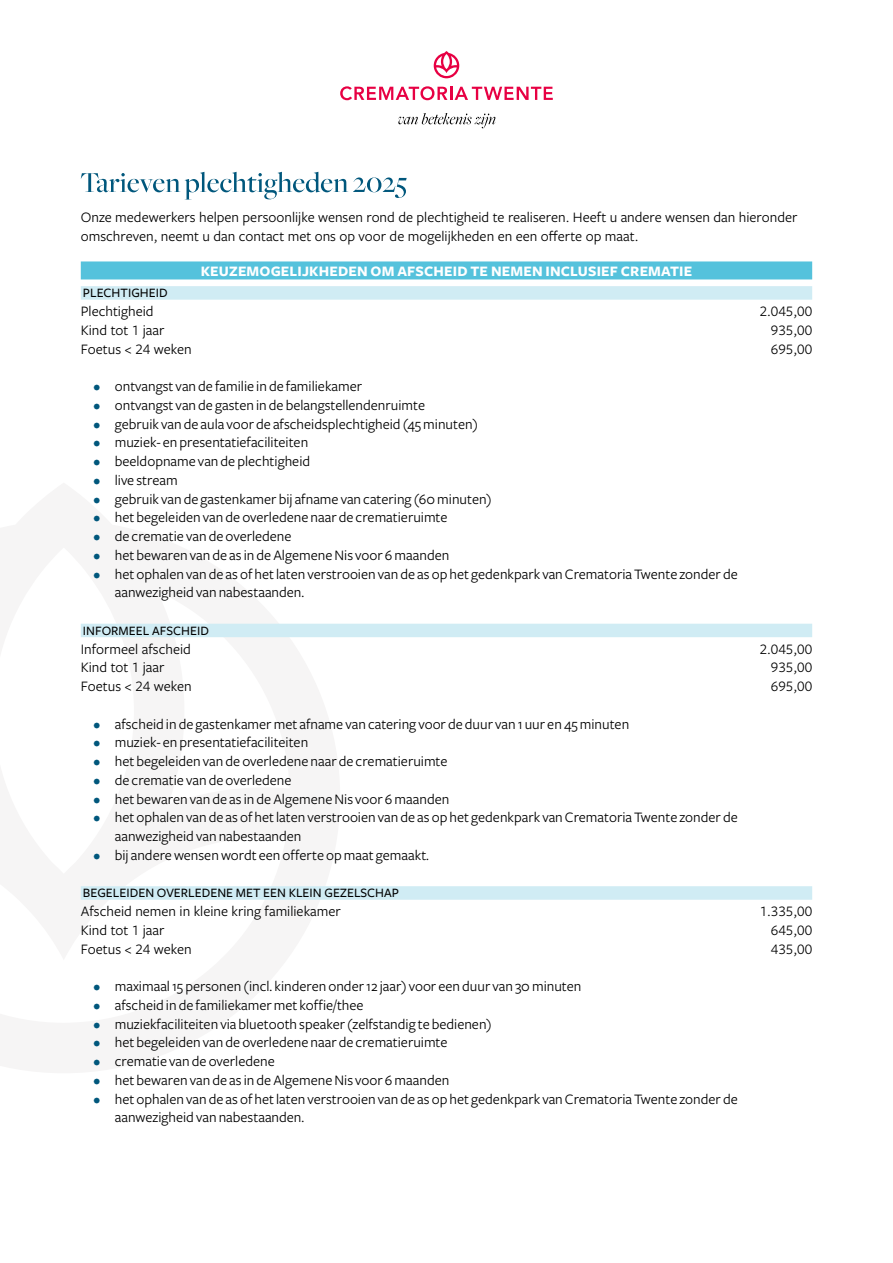
<style>
.page{position:relative;width:893px;height:1263px;background:#fff}
.page>*{position:absolute;margin:0;border:0;box-sizing:border-box;transform-origin:0 0}
.t1{font:15px/18.8px "Freight Sans";color:#000}
.t2{font:15px/18.8px "Freight Sans Pro";color:#000}
.t3{font:700 15px "Freight Sans";letter-spacing:.01em;color:#fff}
.t4{font:13.35px "Freight Sans Medium SC";letter-spacing:.005em;color:#000}
.s1{color:#00577c}
</style>
<div class="page">
<svg style="left:81px;top:172px;width:326px;height:28px"></svg>
<svg style="left:340px;top:86px;width:213px;height:14px"></svg>
<svg style="left:434px;top:51px;width:25px;height:27px"></svg>
<svg style="left:398px;top:113px;width:97px;height:15px"></svg>
<div style="left:81px;top:261px;width:731px;height:18px;background:#55c2dc"></div>
<div style="left:81px;top:286px;width:731px;height:14px;background:#d0ecf4"></div>
<div style="left:81px;top:624px;width:731px;height:13px;background:#d0ecf4"></div>
<div style="left:81px;top:886px;width:731px;height:14px;background:#d0ecf4"></div>
<p class="t2" style="left:81px;top:207px;width:718px">Onze medewerkers helpen persoonlijke wensen rond de plechtigheid te realiseren. Heeft u andere wensen dan hieronder omschreven, neemt u dan contact met ons op voor de mogelijkheden en een offerte op maat.</p>
<p class="t3" style="left:201px;top:263px;width:493px">KEUZEMOGELIJKHEDEN OM AFSCHEID TE NEMEN INCLUSIEF CREMATIE</p>
<p class="t4" style="left:83px;top:286px;width:86px">PLECHTIGHEID</p>
<p class="t2" style="left:81px;top:301px;width:74px">Plechtigheid</p>
<p class="t2" style="left:760px;top:301px;width:54px">2.045,00</p>
<p class="t2" style="left:81px;top:320px;width:85px">Kind tot 1 jaar</p>
<p class="t2" style="left:771px;top:320px;width:43px">935,00</p>
<p class="t2" style="left:81px;top:339px;width:112px">Foetus &lt; 24 weken</p>
<p class="t2" style="left:771px;top:339px;width:43px">695,00</p>
<p class="t1" style="left:94px;top:377px;width:270px"><span class="s1">•</span> ontvangst van de familie in de familiekamer</p>
<p class="t1" style="left:94px;top:396px;width:333px"><span class="s1">•</span> ontvangst van de gasten in de belangstellendenruimte</p>
<p class="t1" style="left:94px;top:415px;width:386px"><span class="s1">•</span> gebruik van de aula voor de afscheidsplechtigheid (45 minuten)</p>
<p class="t1" style="left:94px;top:433px;width:216px"><span class="s1">•</span> muziek- en presentatiefaciliteiten</p>
<p class="t1" style="left:94px;top:452px;width:218px"><span class="s1">•</span> beeldopname van de plechtigheid</p>
<p class="t1" style="left:94px;top:471px;width:86px"><span class="s1">•</span> live stream</p>
<p class="t1" style="left:94px;top:490px;width:400px"><span class="s1">•</span> gebruik van de gastenkamer bij afname van catering (60 minuten)</p>
<p class="t1" style="left:94px;top:508px;width:355px"><span class="s1">•</span> het begeleiden van de overledene naar de crematieruimte</p>
<p class="t1" style="left:94px;top:527px;width:200px"><span class="s1">•</span> de crematie van de overledene</p>
<p class="t1" style="left:94px;top:546px;width:357px"><span class="s1">•</span> het bewaren van de as in de Algemene Nis voor 6 maanden</p>
<p class="t1" style="left:115px;top:565px;width:624px;text-indent:-21px"><span class="s1">•</span> het ophalen van de as of het laten verstrooien van de as op het gedenkpark van Crematoria Twente zonder de aanwezigheid van nabestaanden.</p>
<p class="t4" style="left:83px;top:623px;width:128px">INFORMEEL AFSCHEID</p>
<p class="t2" style="left:81px;top:639px;width:112px">Informeel afscheid</p>
<p class="t2" style="left:760px;top:639px;width:54px">2.045,00</p>
<p class="t2" style="left:81px;top:657px;width:85px">Kind tot 1 jaar</p>
<p class="t2" style="left:771px;top:657px;width:43px">935,00</p>
<p class="t2" style="left:81px;top:676px;width:112px">Foetus &lt; 24 weken</p>
<p class="t2" style="left:771px;top:676px;width:43px">695,00</p>
<p class="t1" style="left:94px;top:715px;width:537px"><span class="s1">•</span> afscheid in de gastenkamer met afname van catering voor de duur van 1 uur en 45 minuten</p>
<p class="t1" style="left:94px;top:733px;width:216px"><span class="s1">•</span> muziek- en presentatiefaciliteiten</p>
<p class="t1" style="left:94px;top:752px;width:355px"><span class="s1">•</span> het begeleiden van de overledene naar de crematieruimte</p>
<p class="t1" style="left:94px;top:771px;width:200px"><span class="s1">•</span> de crematie van de overledene</p>
<p class="t1" style="left:94px;top:790px;width:357px"><span class="s1">•</span> het bewaren van de as in de Algemene Nis voor 6 maanden</p>
<p class="t1" style="left:115px;top:808px;width:624px;text-indent:-21px"><span class="s1">•</span> het ophalen van de as of het laten verstrooien van de as op het gedenkpark van Crematoria Twente zonder de aanwezigheid van nabestaanden</p>
<p class="t1" style="left:94px;top:846px;width:337px"><span class="s1">•</span> bij andere wensen wordt een offerte op maat gemaakt.</p>
<p class="t4" style="left:83px;top:886px;width:318px">BEGELEIDEN OVERLEDENE MET EEN KLEIN GEZELSCHAP</p>
<p class="t2" style="left:81px;top:901px;width:262px">Afscheid nemen in kleine kring familiekamer</p>
<p class="t2" style="left:760px;top:901px;width:54px">1.335,00</p>
<p class="t2" style="left:81px;top:920px;width:85px">Kind tot 1 jaar</p>
<p class="t2" style="left:771px;top:920px;width:43px">645,00</p>
<p class="t2" style="left:81px;top:939px;width:112px">Foetus &lt; 24 weken</p>
<p class="t2" style="left:771px;top:939px;width:43px">435,00</p>
<p class="t1" style="left:94px;top:977px;width:489px"><span class="s1">•</span> maximaal 15 personen (incl. kinderen onder 12 jaar) voor een duur van 30 minuten</p>
<p class="t1" style="left:94px;top:996px;width:272px"><span class="s1">•</span> afscheid in de familiekamer met koffie/thee</p>
<p class="t1" style="left:94px;top:1015px;width:400px"><span class="s1">•</span> muziekfaciliteiten via bluetooth speaker (zelfstandig te bedienen)</p>
<p class="t1" style="left:94px;top:1033px;width:355px"><span class="s1">•</span> het begeleiden van de overledene naar de crematieruimte</p>
<p class="t1" style="left:94px;top:1052px;width:183px"><span class="s1">•</span> crematie van de overledene</p>
<p class="t1" style="left:94px;top:1071px;width:357px"><span class="s1">•</span> het bewaren van de as in de Algemene Nis voor 6 maanden</p>
<p class="t1" style="left:115px;top:1090px;width:624px;text-indent:-21px"><span class="s1">•</span> het ophalen van de as of het laten verstrooien van de as op het gedenkpark van Crematoria Twente zonder de aanwezigheid van nabestaanden.</p>
</div>
